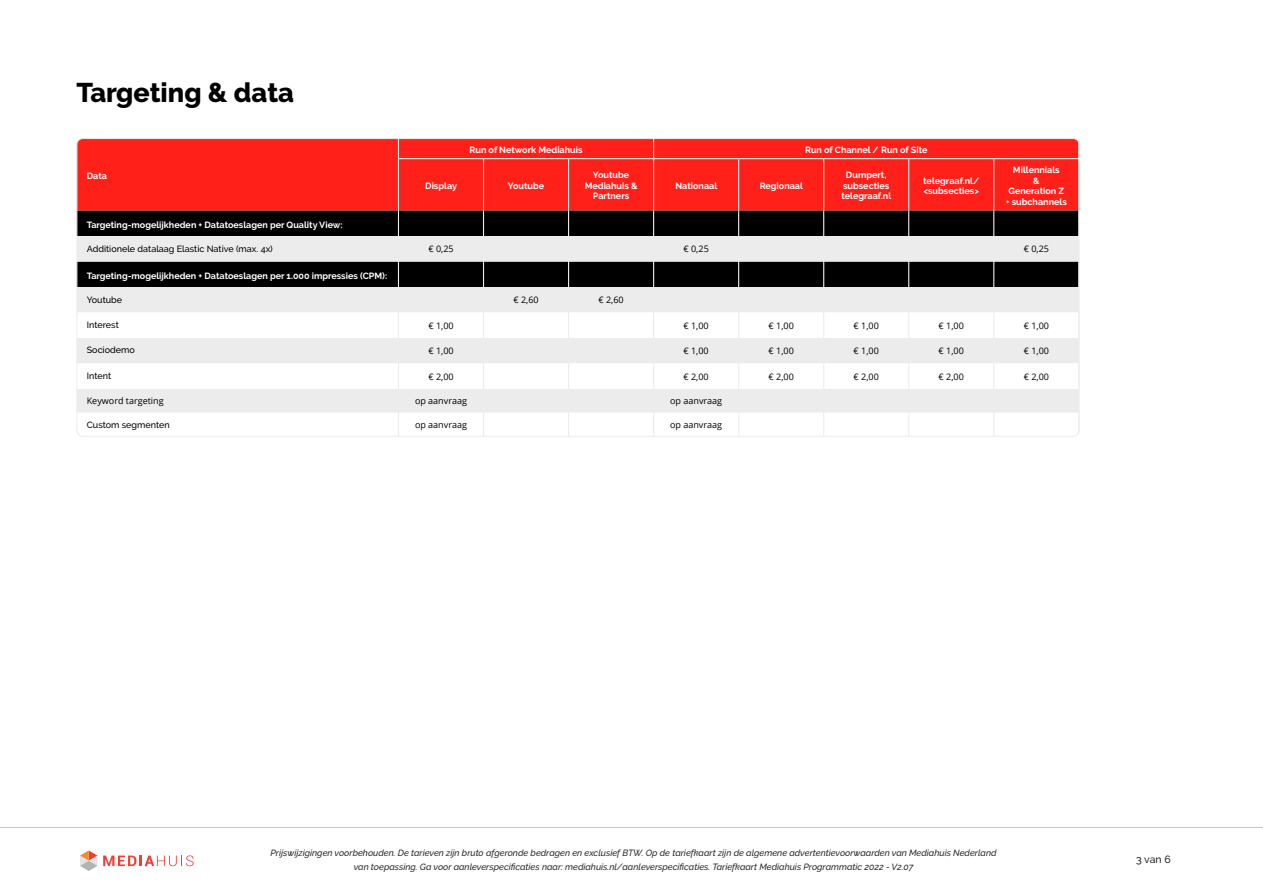
<style>
.page{position:relative;width:1263px;height:893px;background:#fff}
.page>*{position:absolute;margin:0;border:0;box-sizing:border-box;transform-origin:0 0}
.t1{font:800 27px "Raleway";color:#000}
.t2{font:500 10.5px "Raleway";color:#282829}
.t3{font:700 9px/10.5px "Raleway";color:#fff;text-align:center}
.t4{font:italic 500 9px/13.5px "Raleway";color:#282829;text-align:center}
.t5{font:9px "Open Sans";color:#000}
.t6{font:500 9px "Raleway";color:#000}
</style>
<div class="page">
<hr style="left:0;top:827px;width:1263px;height:1px;background:#c6c7c9">
<svg style="left:80px;top:850px;width:114px;height:21px"></svg>
<div style="left:77px;top:138px;width:1001px;height:73px;background:#ff2019"></div>
<div style="left:79px;top:211px;width:998px;height:25px;background:#000"></div>
<svg style="left:79px;top:236px;width:998px;height:76px;background:#9d9d9d"></svg>
<svg style="left:77px;top:312px;width:1000px;height:122px"></svg>
<svg style="left:653px;top:140px;width:1px;height:18px"></svg>
<hr style="left:483px;top:159px;width:1px;height:52px;background:#ececec">
<hr style="left:568px;top:159px;width:1px;height:52px;background:#ececec">
<hr style="left:653px;top:159px;width:1px;height:52px;background:#ececec">
<hr style="left:738px;top:159px;width:1px;height:52px;background:#ececec">
<hr style="left:823px;top:159px;width:1px;height:52px;background:#ececec">
<hr style="left:993px;top:159px;width:1px;height:52px;background:#ececec">
<hr style="left:908px;top:159px;width:1px;height:52px;background:#ececec">
<hr style="left:398px;top:158px;width:85px;height:1px;background:#ececec">
<hr style="left:483px;top:158px;width:86px;height:1px;background:#ececec">
<hr style="left:569px;top:158px;width:85px;height:1px;background:#ececec">
<hr style="left:654px;top:158px;width:85px;height:1px;background:#ececec">
<hr style="left:739px;top:158px;width:85px;height:1px;background:#ececec">
<hr style="left:824px;top:158px;width:85px;height:1px;background:#ececec">
<hr style="left:909px;top:158px;width:85px;height:1px;background:#ececec">
<hr style="left:994px;top:158px;width:85px;height:1px;background:#ececec">
<svg style="left:398px;top:140px;width:1px;height:18px"></svg>
<hr style="left:398px;top:159px;width:1px;height:52px;background:#ececec">
<svg style="left:483px;top:211px;width:1px;height:224px"></svg>
<svg style="left:568px;top:211px;width:1px;height:224px"></svg>
<svg style="left:993px;top:211px;width:1px;height:224px"></svg>
<svg style="left:653px;top:211px;width:1px;height:224px"></svg>
<svg style="left:908px;top:211px;width:1px;height:224px"></svg>
<svg style="left:738px;top:211px;width:1px;height:224px"></svg>
<svg style="left:823px;top:211px;width:1px;height:224px"></svg>
<svg style="left:398px;top:211px;width:1px;height:224px"></svg>
<h1 class="t1" style="left:77px;top:77px;width:219px">Targeting &amp; data</h1>
<p class="t3" style="left:87px;top:170px;width:22px">Data</p>
<p class="t3" style="left:469px;top:144px;width:115px">Run of Network Mediahuis</p>
<p class="t3" style="left:805px;top:144px;width:124px">Run of Channel / Run of Site</p>
<p class="t3" style="left:425px;top:180px;width:33px">Display</p>
<p class="t3" style="left:508px;top:180px;width:38px">Youtube</p>
<p class="t3" style="left:585px;top:170px;width:54px">Youtube<br>Mediahuis &amp;<br>Partners</p>
<p class="t3" style="left:675px;top:180px;width:43px">Nationaal</p>
<p class="t3" style="left:760px;top:180px;width:45px">Regionaal</p>
<p class="t3" style="left:841px;top:170px;width:51px">Dumpert, subsecties telegraaf.nl</p>
<p class="t3" style="left:923px;top:175px;width:58px;text-align:left">telegraaf.nl/ &lt;subsecties&gt;</p>
<p class="t3" style="left:1006px;top:165px;width:62px">Millennials<br>&amp;<br>Generation Z + subchannels</p>
<p class="t3" style="left:87px;top:219px;width:257px">Targeting-mogelijkheden + Datatoeslagen per Quality View:</p>
<p class="t6" style="left:87px;top:243px;width:188px">Additionele datalaag Elastic Native (max. 4x)</p>
<p class="t5" style="left:428px;top:243px;width:27px">€ 0,25</p>
<p class="t5" style="left:683px;top:243px;width:27px">€ 0,25</p>
<p class="t5" style="left:1024px;top:243px;width:27px">€ 0,25</p>
<p class="t3" style="left:87px;top:270px;width:302px">Targeting-mogelijkheden + Datatoeslagen per 1.000 impressies (CPM):</p>
<p class="t6" style="left:87px;top:294px;width:37px">Youtube</p>
<p class="t5" style="left:513px;top:294px;width:27px">€ 2,60</p>
<p class="t5" style="left:598px;top:294px;width:27px">€ 2,60</p>
<p class="t6" style="left:87px;top:320px;width:34px">Interest</p>
<p class="t5" style="left:428px;top:319px;width:27px">€ 1,00</p>
<p class="t5" style="left:683px;top:319px;width:27px">€ 1,00</p>
<p class="t5" style="left:768px;top:319px;width:27px">€ 1,00</p>
<p class="t5" style="left:853px;top:319px;width:27px">€ 1,00</p>
<p class="t5" style="left:939px;top:319px;width:27px">€ 1,00</p>
<p class="t5" style="left:1024px;top:319px;width:27px">€ 1,00</p>
<p class="t6" style="left:87px;top:345px;width:50px">Sociodemo</p>
<p class="t5" style="left:428px;top:345px;width:27px">€ 1,00</p>
<p class="t5" style="left:683px;top:345px;width:27px">€ 1,00</p>
<p class="t5" style="left:768px;top:345px;width:27px">€ 1,00</p>
<p class="t5" style="left:853px;top:345px;width:27px">€ 1,00</p>
<p class="t5" style="left:939px;top:345px;width:27px">€ 1,00</p>
<p class="t5" style="left:1024px;top:345px;width:27px">€ 1,00</p>
<p class="t6" style="left:87px;top:371px;width:26px">Intent</p>
<p class="t5" style="left:428px;top:370px;width:27px">€ 2,00</p>
<p class="t5" style="left:683px;top:370px;width:27px">€ 2,00</p>
<p class="t5" style="left:768px;top:370px;width:27px">€ 2,00</p>
<p class="t5" style="left:853px;top:370px;width:27px">€ 2,00</p>
<p class="t5" style="left:939px;top:370px;width:27px">€ 2,00</p>
<p class="t5" style="left:1024px;top:370px;width:27px">€ 2,00</p>
<p class="t5" style="left:87px;top:395px;width:78px">Keyword targeting</p>
<p class="t5" style="left:415px;top:395px;width:53px">op aanvraag</p>
<p class="t5" style="left:670px;top:395px;width:53px">op aanvraag</p>
<p class="t6" style="left:87px;top:419px;width:85px">Custom segmenten</p>
<p class="t5" style="left:415px;top:419px;width:53px">op aanvraag</p>
<p class="t5" style="left:670px;top:419px;width:53px">op aanvraag</p>
<p class="t4" style="left:271px;top:846px;width:728px">Prijswijzigingen voorbehouden. De tarieven zijn bruto afgeronde bedragen en exclusief BTW. Op de tariefkaart zijn de algemene advertentievoorwaarden van Mediahuis Nederland van toepassing. Ga voor aanleverspecificaties naar: mediahuis.nl/aanleverspecificaties. Tariefkaart Mediahuis Programmatic 2022 - V2.07</p>
<p class="t2" style="left:1136px;top:853px;width:36px">3 van 6</p>
</div>
